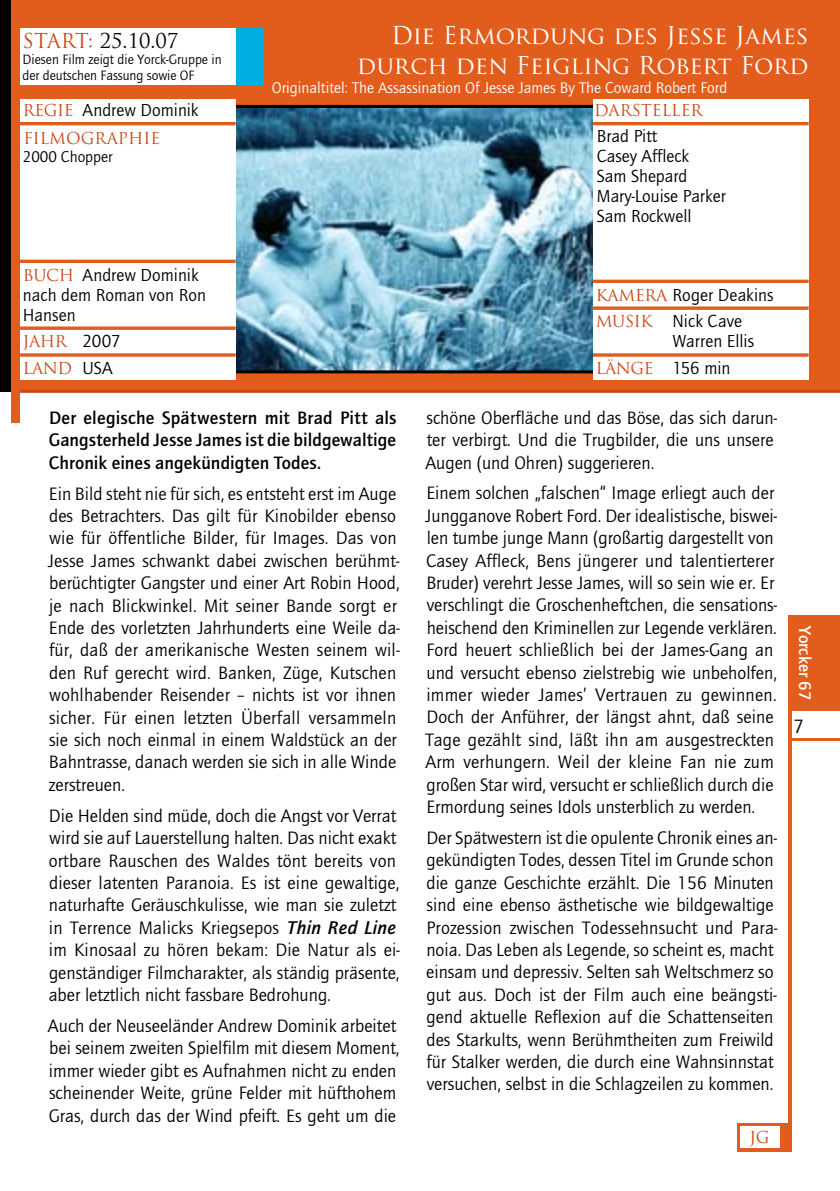
<style>
.page{position:relative;width:840px;height:1191px;background:#fff}
.page>*{position:absolute;margin:0;border:0;box-sizing:border-box;transform-origin:0 0}
.t1{font:24px/30px "Trajan Pro";color:#fff;text-align:right}
.t2{font:20px "Trajan Pro";color:#000}
.t3{font:20px "Quay Itc T Book Y";color:#000}
.t4{font:18.6px/22.4px "Quay Itc T Book Y";color:#000}
.t5{font:18.6px/22.4px "Quay Itc T Bold Y";letter-spacing:.005em;color:#000;text-align:justify}
.t6{font:18px/20px "Quay Itc T Book Y";color:#000}
.t7{font:17.4px "Quay Itc T Bold Y";color:#fff}
.t8{font:16px "Quay Itc T Book Y";color:#fff}
.t9{font:16px/26.8px "Trajan Pro";color:#cb4718}
.t10{font:16px "Quay Itc T Book Y";color:#000}
.t11{font:14px/16px "Quay Itc T Book Y";color:#000}
.s1{color:#cb4718}
.s2{font-family:"Trajan Pro";font-size:16px;color:#cb4718}
.s3{font-family:"Quay Itc T Book Y";font-size:18px;color:#000}
.s4{font-family:"Quay Bol It Y"}
</style>
<div class="page">
<div style="left:0;top:0;width:20px;height:391px;background:#000"></div>
<div style="left:11px;top:0;width:828px;height:391px;background:#e25c1c"></div>
<div style="left:791px;top:615px;width:48px;height:122px;background:#e25c1c"></div>
<hr style="left:791px;top:737px;width:48px;height:3px;background:#e25c1c">
<hr style="left:788px;top:615px;width:3px;height:507px;background:#e25c1c">
<div style="left:736px;top:1122px;width:55px;height:29px;background:#e25c1c"></div>
<div style="left:11px;top:391px;width:9px;height:32px;background:#e25c1c"></div>
<hr style="left:20px;top:390px;width:819px;height:3px;background:#cb4718">
<img style="left:235px;top:109px;width:357px;height:260px">
<div style="left:191px;top:105px;width:423px;height:268px;border:3px solid #000"></div>
<div style="left:235px;top:28px;width:29px;height:57px;background:#00aee2"></div>
<div style="left:20px;top:28px;width:215px;height:57px;background:#fff"></div>
<div style="left:592px;top:99px;width:216px;height:281px;background:#fff"></div>
<div style="left:791px;top:711px;width:48px;height:26px;background:#fff"></div>
<div style="left:739px;top:1126px;width:39px;height:21px;background:#fff"></div>
<div style="left:20px;top:99px;width:215px;height:281px;background:#fff"></div>
<hr style="left:592px;top:122px;width:216px;height:3px;background:#e25c1c">
<hr style="left:592px;top:280px;width:216px;height:3px;background:#e25c1c">
<svg style="left:592px;top:306px;width:216px;height:4px"></svg>
<svg style="left:592px;top:353px;width:216px;height:4px"></svg>
<hr style="left:20px;top:122px;width:215px;height:3px;background:#e25c1c">
<hr style="left:20px;top:260px;width:215px;height:3px;background:#e25c1c">
<svg style="left:20px;top:326px;width:215px;height:4px"></svg>
<svg style="left:20px;top:353px;width:215px;height:4px"></svg>
<p class="t2" style="left:23px;top:28px;width:157px"><span class="s1">START:</span> 25.10.07</p>
<p class="t11" style="left:23px;top:51px;width:200px">Diesen Film zeigt die Yorck-Gruppe in der deutschen Fassung sowie OF</p>
<p class="t6" style="left:23px;top:100px;width:177px"><span class="s2">REGIE</span> Andrew Dominik</p>
<p class="t9" style="left:23px;top:125px;width:136px">FILMOGRAPHIE</p>
<p class="t10" style="left:23px;top:147px;width:91px">2000 Chopper</p>
<p class="t6" style="left:23px;top:264px;width:184px"><span class="s2">BUCH</span> Andrew Dominik nach dem Roman von Ron<br>Hansen</p>
<p class="t9" style="left:23px;top:328px;width:99px">JAHR <span class="s3">2007<br></span>LAND</p>
<p class="t6" style="left:82px;top:358px;width:32px">USA</p>
<p class="t1" style="left:357px;top:20px;width:453px">DIE ERMORDUNG DES JESSE JAMES<br>DURCH DEN FEIGLING ROBERT FORD</p>
<p class="t8" style="left:272px;top:78px;width:456px">Originaltitel: The Assassination Of Jesse James By The Coward Robert Ford</p>
<p class="t9" style="left:593px;top:97px;width:99px">DARSTE LLER</p>
<p class="t6" style="left:596px;top:126px;width:130px">Brad Pitt<br>Casey Affleck<br>Sam Shepard<br>Mary-Louise Parker<br>Sam Rockwell</p>
<p class="t6" style="left:595px;top:281px;width:179px;line-height:26.8px"><span class="s2">KAMERA</span> Roger Deakins<br><span class="s2">MUSIK</span> Nick Cave</p>
<p class="t6" style="left:595px;top:328px;width:160px;line-height:26.8px;text-indent:77px">Warren Ellis<br><span class="s2">LÄNGE</span> 156 min</p>
<p class="t5" style="left:49px;top:406px;width:349px">Der elegische Spätwestern mit Brad Pitt als Gangsterheld Jesse James ist die bildgewaltige Chronik eines angekündigten Todes.</p>
<p class="t4" style="left:48px;top:482px;width:353px">Ein Bild steht nie für sich, es entsteht erst im Auge des Betrachters. Das gilt für Kinobilder ebenso wie für öffentliche Bilder, für Images. Das von Jesse James schwankt dabei zwischen berühmt&shy;berüchtigter Gangster und einer Art Robin Hood, je nach Blickwinkel. Mit seiner Bande sorgt er Ende des vorletzten Jahrhunderts eine Weile da&shy;für, daß der amerikanische Westen seinem wil&shy;den Ruf gerecht wird. Banken, Züge, Kutschen wohlhabender Reisender – nichts ist vor ihnen sicher. Für einen letzten Überfall versammeln sie sich noch einmal in einem Waldstück an der Bahntrasse, danach werden sie sich in alle Winde zerstreuen.</p>
<p class="t4" style="left:49px;top:804px;width:352px">Die Helden sind müde, doch die Angst vor Verrat wird sie auf Lauerstellung halten. Das nicht exakt ortbare Rauschen des Waldes tönt bereits von dieser latenten Paranoia. Es ist eine gewaltige, naturhafte Geräuschkulisse, wie man sie zuletzt in Terrence Malicks Kriegsepos <span class="s4">Thin Red Line </span>im Kinosaal zu hören bekam: Die Natur als ei&shy;genständiger Filmcharakter, als ständig präsente, aber letztlich nicht fassbare Bedrohung.</p>
<p class="t4" style="left:48px;top:1014px;width:353px">Auch der Neuseeländer Andrew Dominik arbeitet bei seinem zweiten Spielfilm mit diesem Moment, immer wieder gibt es Aufnahmen nicht zu enden scheinender Weite, grüne Felder mit hüfthohem Gras, durch das der Wind pfeift. Es geht um die</p>
<p class="t4" style="left:425px;top:406px;width:353px">schöne Oberfläche und das Böse, das sich darun&shy;ter verbirgt. Und die Trugbilder, die uns unsere<br>Augen (und Ohren) suggerieren.</p>
<p class="t4" style="left:425px;top:482px;width:353px">Einem solchen „falschen“ Image erliegt auch der Jungganove Robert Ford. Der idealistische, biswei&shy;len tumbe junge Mann (großartig dargestellt von Casey Affleck, Bens jüngerer und talentierterer Bruder) verehrt Jesse James, will so sein wie er. Er verschlingt die Groschenheftchen, die sensations&shy;heischend den Kriminellen zur Legende verklären.<br>Ford heuert schließlich bei der James-Gang an und versucht ebenso zielstrebig wie unbeholfen, immer wieder James’ Vertrauen zu gewinnen.<br>Doch der Anführer, der längst ahnt, daß seine Tage gezählt sind, läßt ihn am ausgestreckten Arm verhungern. Weil der kleine Fan nie zum großen Star wird, versucht er schließlich durch die Ermordung seines Idols unsterblich zu werden.</p>
<p class="t4" style="left:426px;top:826px;width:352px">Der Spätwestern ist die opulente Chronik eines an&shy;gekündigten Todes, dessen Titel im Grunde schon die ganze Geschichte erzählt. Die 156 Minuten sind eine ebenso ästhetische wie bildgewaltige Prozession zwischen Todessehnsucht und Para&shy;noia. Das Leben als Legende, so scheint es, macht einsam und depressiv. Selten sah Weltschmerz so gut aus. Doch ist der Film auch eine beängsti&shy;gend aktuelle Reflexion auf die Schattenseiten des Starkults, wenn Berühmtheiten zum Freiwild für Stalker werden, die durch eine Wahnsinnstat versuchen, selbst in die Schlagzeilen zu kommen.</p>
<p class="t9" style="left:749px;top:1124px;width:20px">JG</p>
<p class="t7" style="left:814px;top:626px;width:76px;rotate:90deg">Yorcker 67</p>
<p class="t3" style="left:793px;top:715px;width:12px">7</p>
</div>
